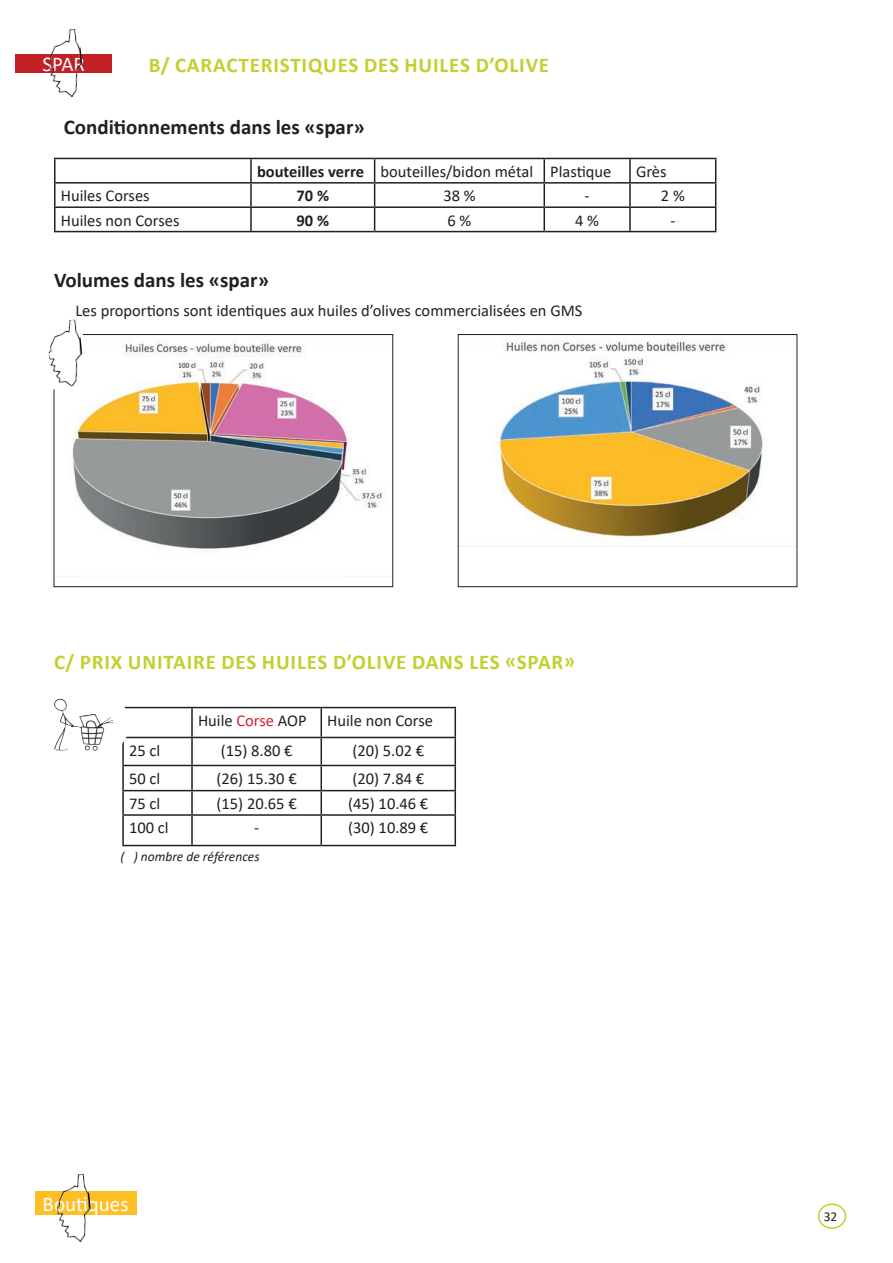
<style>
.page{position:relative;width:893px;height:1263px;background:#fff}
.page>*{position:absolute;margin:0;border:0;box-sizing:border-box;transform-origin:0 0}
.t1{font:700 21px "Calibri";letter-spacing:.04em;color:#c3cf2f}
.t2{font:700 21px "Calibri";color:#231f20}
.t3{font:21px "Calibri";color:#fff}
.t4{font:16.5px "Calibri";color:#231f20}
.t5{font:700 16.5px "Calibri";color:#231f20}
.t6{font:italic 13.5px "Calibri";color:#231f20}
.t7{font:13.5px "Calibri";color:#231f20}
.s1{font-weight:700}
.s2{color:#d1232a}
</style>
<div class="page">
<hr style="left:122px;top:707px;width:70px;height:1px;background:#231f20">
<hr style="left:192px;top:707px;width:129px;height:1px;background:#231f20">
<hr style="left:191px;top:708px;width:2px;height:29px;background:#231f20">
<hr style="left:321px;top:707px;width:135px;height:1px;background:#231f20">
<hr style="left:122px;top:737px;width:70px;height:1px;background:#231f20">
<hr style="left:122px;top:738px;width:2px;height:27px;background:#231f20">
<hr style="left:192px;top:737px;width:129px;height:1px;background:#231f20">
<hr style="left:191px;top:738px;width:2px;height:27px;background:#231f20">
<hr style="left:321px;top:737px;width:135px;height:1px;background:#231f20">
<hr style="left:122px;top:765px;width:70px;height:1px;background:#231f20">
<hr style="left:122px;top:766px;width:2px;height:24px;background:#231f20">
<hr style="left:192px;top:765px;width:129px;height:1px;background:#231f20">
<hr style="left:191px;top:766px;width:2px;height:24px;background:#231f20">
<hr style="left:321px;top:765px;width:135px;height:1px;background:#231f20">
<hr style="left:122px;top:790px;width:70px;height:1px;background:#231f20">
<hr style="left:122px;top:791px;width:2px;height:23px;background:#231f20">
<hr style="left:192px;top:790px;width:129px;height:1px;background:#231f20">
<hr style="left:191px;top:791px;width:2px;height:23px;background:#231f20">
<hr style="left:321px;top:790px;width:135px;height:1px;background:#231f20">
<hr style="left:122px;top:814px;width:70px;height:2px;background:#231f20">
<hr style="left:122px;top:816px;width:2px;height:29px;background:#231f20">
<hr style="left:192px;top:814px;width:129px;height:2px;background:#231f20">
<hr style="left:191px;top:816px;width:2px;height:29px;background:#231f20">
<hr style="left:321px;top:814px;width:135px;height:2px;background:#231f20">
<svg style="left:321px;top:708px;width:1px;height:137px"></svg>
<svg style="left:455px;top:708px;width:1px;height:137px"></svg>
<hr style="left:122px;top:845px;width:70px;height:1px;background:#231f20">
<hr style="left:192px;top:845px;width:129px;height:1px;background:#231f20">
<hr style="left:321px;top:845px;width:135px;height:1px;background:#231f20">
<div style="left:818px;top:1203px;width:28px;height:26px;border:2px solid #c3cf2f;border-radius:50%"></div>
<hr style="left:54px;top:158px;width:197px;height:1px;background:#231f20">
<hr style="left:54px;top:159px;width:2px;height:23px;background:#231f20">
<hr style="left:251px;top:158px;width:124px;height:1px;background:#231f20">
<hr style="left:250px;top:159px;width:2px;height:23px;background:#231f20">
<hr style="left:375px;top:158px;width:169px;height:1px;background:#231f20">
<hr style="left:544px;top:158px;width:86px;height:1px;background:#231f20">
<hr style="left:630px;top:158px;width:86px;height:1px;background:#231f20">
<hr style="left:629px;top:159px;width:2px;height:23px;background:#231f20">
<hr style="left:54px;top:182px;width:197px;height:2px;background:#231f20">
<hr style="left:54px;top:184px;width:2px;height:22px;background:#231f20">
<hr style="left:251px;top:182px;width:124px;height:2px;background:#231f20">
<hr style="left:250px;top:184px;width:2px;height:22px;background:#231f20">
<hr style="left:375px;top:182px;width:169px;height:2px;background:#231f20">
<hr style="left:544px;top:182px;width:86px;height:2px;background:#231f20">
<hr style="left:630px;top:182px;width:86px;height:2px;background:#231f20">
<hr style="left:629px;top:184px;width:2px;height:22px;background:#231f20">
<hr style="left:54px;top:206px;width:197px;height:2px;background:#231f20">
<hr style="left:54px;top:208px;width:2px;height:23px;background:#231f20">
<hr style="left:251px;top:206px;width:124px;height:2px;background:#231f20">
<hr style="left:250px;top:208px;width:2px;height:23px;background:#231f20">
<hr style="left:375px;top:206px;width:169px;height:2px;background:#231f20">
<svg style="left:374px;top:159px;width:1px;height:72px"></svg>
<hr style="left:544px;top:206px;width:86px;height:2px;background:#231f20">
<svg style="left:544px;top:159px;width:1px;height:72px"></svg>
<hr style="left:630px;top:206px;width:86px;height:2px;background:#231f20">
<hr style="left:629px;top:208px;width:2px;height:23px;background:#231f20">
<svg style="left:715px;top:159px;width:1px;height:72px"></svg>
<hr style="left:54px;top:231px;width:197px;height:1px;background:#231f20">
<hr style="left:251px;top:231px;width:124px;height:1px;background:#231f20">
<hr style="left:375px;top:231px;width:169px;height:1px;background:#231f20">
<hr style="left:544px;top:231px;width:86px;height:1px;background:#231f20">
<hr style="left:630px;top:231px;width:86px;height:1px;background:#231f20">
<img style="left:72px;top:340px;width:310px;height:209px">
<div style="left:54px;top:334px;width:339px;height:253px;border:1px solid #231f20"></div>
<img style="left:498px;top:340px;width:265px;height:197px">
<div style="left:458px;top:334px;width:339px;height:253px;border:1px solid #231f20"></div>
<svg style="left:48px;top:319px;width:43px;height:72px"></svg>
<img style="left:54px;top:698px;width:72px;height:62px">
<div style="left:35px;top:1192px;width:101px;height:23px;background:#fdbe26"></div>
<img style="left:54px;top:1174px;width:39px;height:66px">
<div style="left:16px;top:54px;width:96px;height:19px;background:#c22025"></div>
<img style="left:48px;top:29px;width:35px;height:67px">
<p class="t3" style="left:43px;top:50px;width:44px">SPAR</p>
<p class="t1" style="left:149px;top:50px;width:402px">B/ CARACTERISTIQUES DES HUILES D’OLIVE</p>
<p class="t2" style="left:64px;top:112px;width:302px">Conditionnements dans les «spar»</p>
<p class="t4" style="left:257px;top:160px;width:356px"><span class="s1">bouteilles verre</span> bouteilles/bidon métal Plastique</p>
<p class="t4" style="left:636px;top:160px;width:32px">Grès</p>
<p class="t4" style="left:61px;top:184px;width:91px">Huiles Corses</p>
<p class="t5" style="left:297px;top:184px;width:34px">70 %</p>
<p class="t4" style="left:443px;top:184px;width:34px">38 %</p>
<p class="t4" style="left:585px;top:184px;width:7px">-</p>
<p class="t4" style="left:661px;top:184px;width:25px">2 %</p>
<p class="t4" style="left:61px;top:209px;width:120px">Huiles non Corses</p>
<p class="t5" style="left:297px;top:208px;width:34px">90 %</p>
<p class="t4" style="left:447px;top:209px;width:25px">6 %</p>
<p class="t4" style="left:575px;top:209px;width:25px">4 %</p>
<p class="t4" style="left:670px;top:209px;width:7px">-</p>
<p class="t2" style="left:54px;top:265px;width:216px">Volumes dans les «spar»</p>
<p class="t4" style="left:75px;top:299px;width:509px">Les proportions sont identiques aux huiles d’olives commercialisées en GMS</p>
<p class="t1" style="left:54px;top:647px;width:523px">C/ PRIX UNITAIRE DES HUILES D’OLIVE DANS LES «SPAR»</p>
<p class="t4" style="left:198px;top:709px;width:237px">Huile <span class="s2">Corse</span> AOP Huile non Corse</p>
<p class="t4" style="left:129px;top:739px;width:33px">25 cl</p>
<p class="t4" style="left:221px;top:739px;width:73px">(15) 8.80 €</p>
<p class="t4" style="left:352px;top:739px;width:73px">(20) 5.02 €</p>
<p class="t4" style="left:129px;top:767px;width:33px">50 cl</p>
<p class="t4" style="left:217px;top:767px;width:82px">(26) 15.30 €</p>
<p class="t4" style="left:352px;top:767px;width:73px">(20) 7.84 €</p>
<p class="t4" style="left:129px;top:792px;width:33px">75 cl</p>
<p class="t4" style="left:217px;top:792px;width:82px">(15) 20.65 €</p>
<p class="t4" style="left:348px;top:792px;width:82px">(45) 10.46 €</p>
<p class="t4" style="left:129px;top:816px;width:41px">100 cl</p>
<p class="t4" style="left:254px;top:816px;width:7px">-</p>
<p class="t4" style="left:348px;top:816px;width:82px">(30) 10.89 €</p>
<p class="t6" style="left:120px;top:847px;width:141px">( ) nombre de références</p>
<p class="t3" style="left:43px;top:1190px;width:87px">Boutiques</p>
<p class="t7" style="left:824px;top:1207px;width:15px">32</p>
</div>
